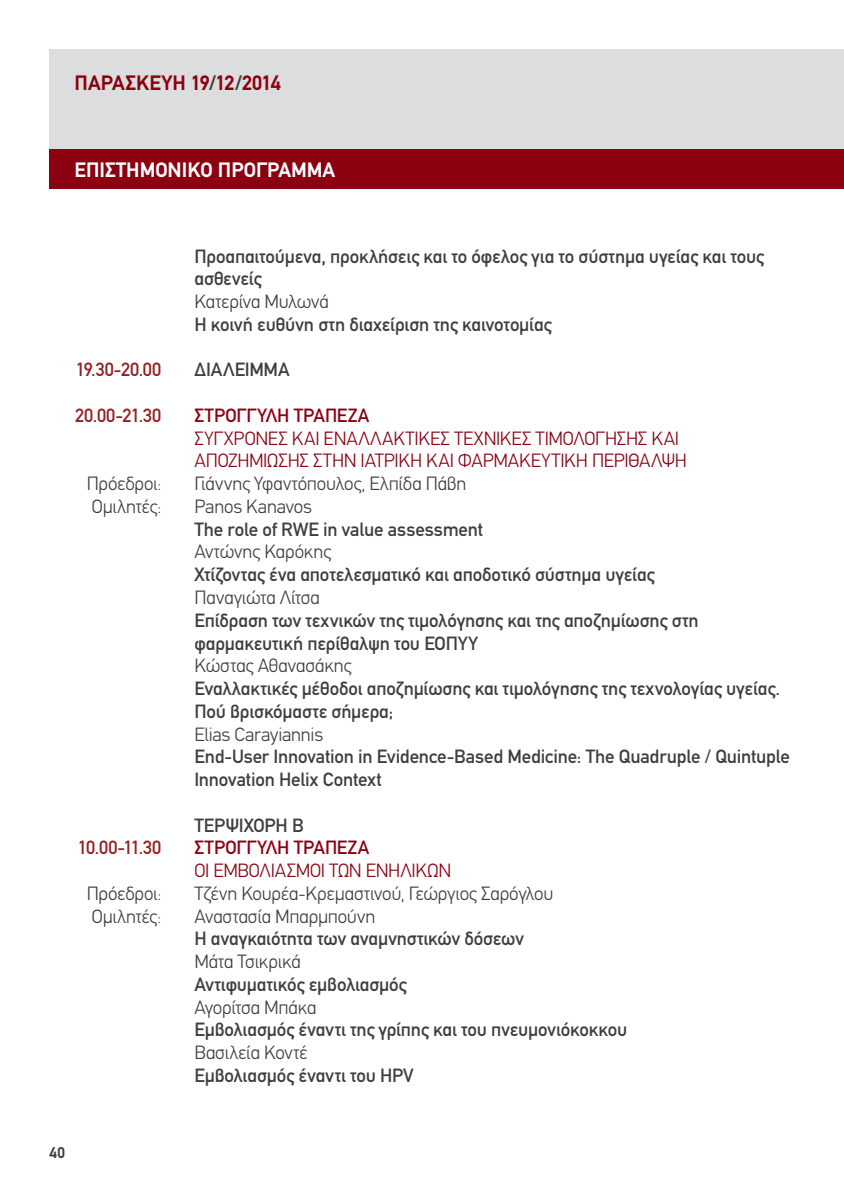
<style>
.page{position:relative;width:844px;height:1191px;background:#fff}
.page>*{position:absolute;margin:0;border:0;box-sizing:border-box;transform-origin:0 0}
.t1{font:700 21px "PF Din Text";color:#fff}
.t2{font:700 21px "PF Din Text";letter-spacing:-.005em;color:#8b0110}
.t3{font:500 19.25px/22.8px "PF Din Text";letter-spacing:-.005em;color:#3e3e3f}
.t4{font:300 19.25px/22.8px "PF Din Text";letter-spacing:-.01em;color:#3e3e3f}
.t5{font:300 19.25px/22.8px "PF Din Text";letter-spacing:-.01em;color:#8b0110}
.t6{font:500 19.25px "PF Din Text";letter-spacing:-.005em;color:#952021}
.t7{font:500 19.25px "PF Din Text";color:#8b0110}
.t8{font:700 15.75px "PF Din Text";color:#3e3e3f}
.s1{color:#3e3e3f}
</style>
<div class="page">
<div style="left:50px;top:50px;width:793px;height:99px;background:#dcdddf"></div>
<div style="left:50px;top:149px;width:793px;height:40px;background:#8b0110"></div>
<p class="t2" style="left:74px;top:71px;width:208px">παρασκευη 19<span class="s1">/</span>12<span class="s1">/</span>2014</p>
<p class="t1" style="left:74px;top:157px;width:158px">επιστημονικο ΠΡΟΓΡΑΜΜΑ</p>
<p class="t6" style="left:76px;top:359px;width:87px">19.30-20.00</p>
<p class="t6" style="left:75px;top:404px;width:88px">20.00-21.30</p>
<p class="t4" style="left:87px;top:472px;width:76px">Πρόεδροι:<br>Ομιλητές:</p>
<p class="t6" style="left:78px;top:836px;width:84px">10.00-11.30</p>
<p class="t4" style="left:87px;top:882px;width:76px">Πρόεδροι:<br>Ομιλητές:</p>
<p class="t8" style="left:50px;top:1143px;width:17px">40</p>
<p class="t3" style="left:194px;top:245px;width:571px">Προαπαιτούμενα, προκλήσεις και το όφελος για το σύστημα υγείας και τους ασθενείς</p>
<p class="t4" style="left:194px;top:290px;width:136px">Κατερίνα Μυλωνά</p>
<p class="t3" style="left:194px;top:313px;width:359px">Η κοινή ευθύνη στη διαχείριση της καινοτομίας</p>
<p class="t3" style="left:194px;top:358px;width:97px">ΔΙΑΛΕΙΜΜΑ</p>
<p class="t7" style="left:194px;top:404px;width:176px">ΣΤΡΟΓΓΥΛΗ ΤΡΑΠΕΖΑ</p>
<p class="t5" style="left:194px;top:427px;width:494px">ΣΥΓΧΡΟΝΕΣ ΚΑΙ ΕΝΑΛΛΑΚΤΙΚΕΣ ΤΕΧΝΙΚΕΣ ΤΙΜΟΛΟΓΗΣΗΣ ΚΑΙ<br>ΑΠΟΖΗΜΙΩΣΗΣ ΣΤΗΝ ΙΑΤΡΙΚΗ ΚΑΙ ΦΑΡΜΑΚΕΥΤΙΚΗ ΠΕΡΙΘΑΛΨΗ</p>
<p class="t4" style="left:194px;top:472px;width:273px">Γιάννης Υφαντόπουλος, Ελπίδα Πάβη<br>Panos Kanavos</p>
<p class="t3" style="left:194px;top:518px;width:290px">The role of RWE in value assessment</p>
<p class="t4" style="left:194px;top:540px;width:138px">Αντώνης Καρόκης</p>
<p class="t3" style="left:194px;top:563px;width:462px">Χτίζοντας ένα αποτελεσματικό και αποδοτικό σύστημα υγείας</p>
<p class="t4" style="left:194px;top:586px;width:127px">Παναγιώτα Λίτσα</p>
<p class="t3" style="left:194px;top:609px;width:505px">Επίδραση των τεχνικών της τιμολόγησης και της αποζημίωσης στη φαρμακευτική περίθαλψη του ΕΟΠΥΥ</p>
<p class="t4" style="left:194px;top:654px;width:159px">Κώστας Αθανασάκης</p>
<p class="t3" style="left:194px;top:677px;width:587px">Εναλλακτικές μέθοδοι αποζημίωσης και τιμολόγησης της τεχνολογίας υγείας.<br>Πού βρισκόμαστε σήμερα;</p>
<p class="t4" style="left:194px;top:722px;width:130px">Elias Carayiannis</p>
<p class="t3" style="left:194px;top:745px;width:597px">End-User Innovation in Evidence-Based Medicine: The Quadruple / Quintuple<br>Innovation Helix Context</p>
<p class="t3" style="left:194px;top:813px;width:111px">ΤΕΡΨΙΧΟΡΗ Β</p>
<p class="t7" style="left:194px;top:836px;width:176px">ΣΤΡΟΓΓΥΛΗ ΤΡΑΠΕΖΑ</p>
<p class="t5" style="left:194px;top:859px;width:258px">ΟΙ ΕΜΒΟΛΙΑΣΜΟΙ ΤΩΝ ΕΝΗΛΙΚΩΝ</p>
<p class="t4" style="left:194px;top:882px;width:360px">Τζένη Κουρέα-Κρεμαστινού, Γεώργιος Σαρόγλου<br>Αναστασία Μπαρμπούνη</p>
<p class="t3" style="left:194px;top:927px;width:331px">Η αναγκαιότητα των αναμνηστικών δόσεων</p>
<p class="t4" style="left:194px;top:950px;width:108px">Μάτα Τσικρικά</p>
<p class="t3" style="left:194px;top:973px;width:214px">Αντιφυματικός εμβολιασμός</p>
<p class="t4" style="left:194px;top:995px;width:124px">Αγορίτσα Μπάκα</p>
<p class="t3" style="left:194px;top:1018px;width:434px">Εμβολιασμός έναντι της γρίπης και του πνευμονιόκοκκου</p>
<p class="t4" style="left:194px;top:1041px;width:115px">Βασιλεία Κοντέ</p>
<p class="t3" style="left:194px;top:1064px;width:221px">Εμβολιασμός έναντι του HPV</p>
</div>
